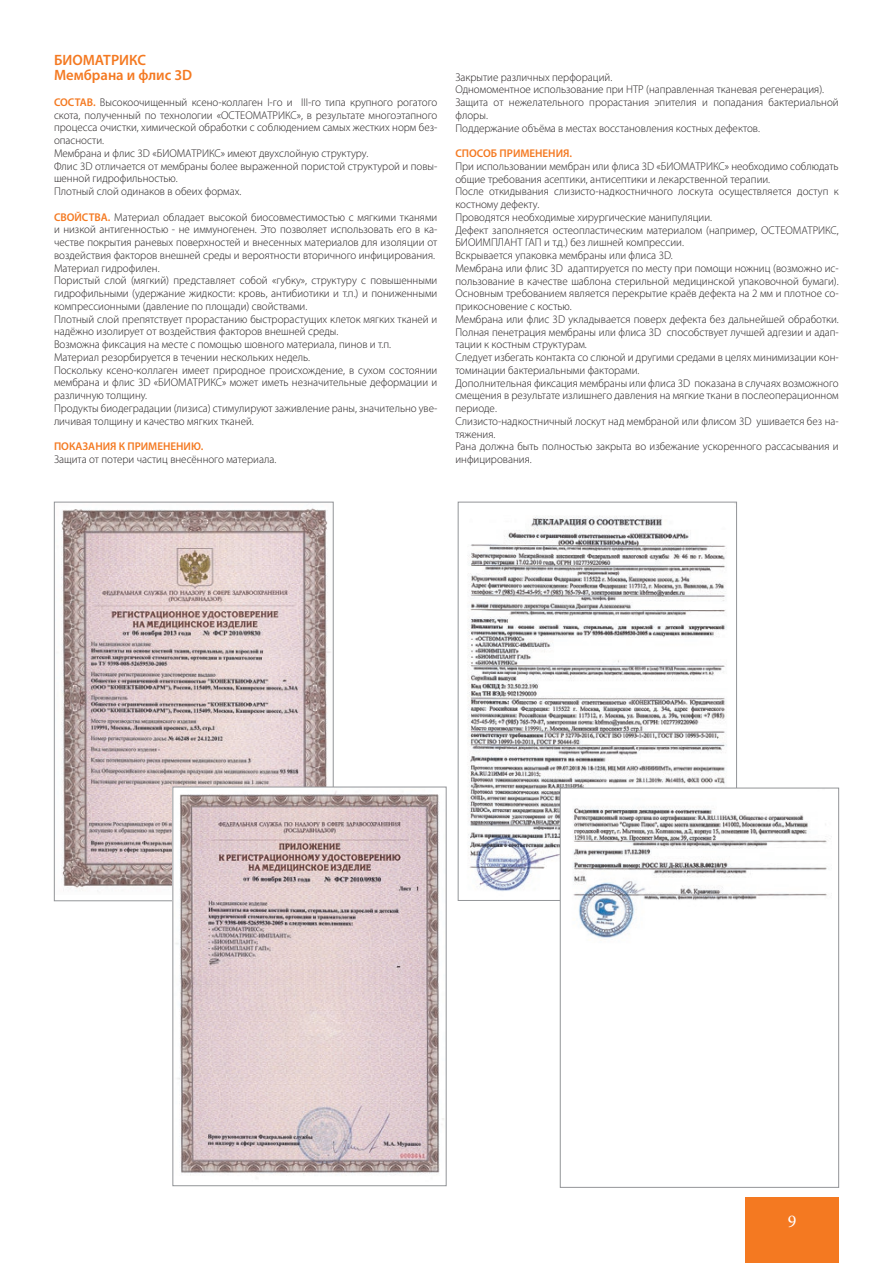
<style>
.page{position:relative;width:893px;height:1263px;background:#fff}
.page>*{position:absolute;margin:0;border:0;box-sizing:border-box;transform-origin:0 0}
.t1{font:18px "Minion Pro";color:#fff}
.t2{font:600 15px "Myriad Pro";color:#f47921}
.t3{font:300 11.25px/12.8px "Myriad Pro";color:#231f20}
.t4{font:600 11.25px "Myriad Pro";color:#f47921}
.s1{font-weight:600;color:#f47921}
</style>
<div class="page">
<div style="left:745px;top:1197px;width:94px;height:66px;background:#f47921"></div>
<img style="left:61px;top:508px;width:271px;height:383px">
<img style="left:468px;top:515px;width:267px;height:384px">
<img style="left:174px;top:789px;width:270px;height:386px">
<div style="left:172px;top:787px;width:275px;height:399px;border:1px solid #939598"></div>
<img style="left:562px;top:790px;width:270px;height:148px">
<div style="left:560px;top:788px;width:279px;height:400px;border:1px solid #939598"></div>
<p class="t2" style="left:54px;top:51px;width:93px">БИОМАТРИКС</p>
<p class="t2" style="left:54px;top:66px;width:140px">Мембрана и флис 3D</p>
<p class="t3" style="left:54px;top:96px;width:385px;text-align:justify"><span class="s1">СОСТАВ.</span> Высокоочищенный ксено-коллаген I-го и III-го типа крупного рогатого скота, полученный по технологии «ОСТЕОМАТРИКС», в результате многоэтапного процесса очистки, химической обработки с соблюдением самых жестких норм без&shy;опасности.</p>
<p class="t3" style="left:54px;top:147px;width:316px">Мембрана и флис 3D «БИОМАТРИКС» имеют двухслойную структуру.</p>
<p class="t3" style="left:54px;top:159px;width:385px">Флис 3D отличается от мембраны более выраженной пористой структурой и повы&shy;шенной гидрофильностью.</p>
<p class="t3" style="left:54px;top:185px;width:189px">Плотный слой одинаков в обеих формах.</p>
<p class="t3" style="left:54px;top:210px;width:385px;text-align:justify"><span class="s1">СВОЙСТВА.</span> Материал обладает высокой биосовместимостью с мягкими тканями и низкой антигенностью - не иммуногенен. Это позволяет использовать его в ка&shy;честве покрытия раневых поверхностей и внесенных материалов для изоляции от воздействия факторов внешней среды и вероятности вторичного инфицирования.</p>
<p class="t3" style="left:54px;top:261px;width:107px">Материал гидрофилен.</p>
<p class="t3" style="left:54px;top:274px;width:385px;text-align:justify">Пористый слой (мягкий) представляет собой «губку», структуру с повышенными гидрофильными (удержание жидкости: кровь, антибиотики и т.п.) и пониженными компрессионными (давление по площади) свойствами.</p>
<p class="t3" style="left:54px;top:312px;width:385px">Плотный слой препятствует прорастанию быстрорастущих клеток мягких тканей и надёжно изолирует от воздействия факторов внешней среды.</p>
<p class="t3" style="left:54px;top:338px;width:339px">Возможна фиксация на месте с помощью шовного материала, пинов и т.п.</p>
<p class="t3" style="left:54px;top:351px;width:258px">Материал резорбируется в течении нескольких недель.</p>
<p class="t3" style="left:54px;top:363px;width:385px;text-align:justify">Поскольку ксено-коллаген имеет природное происхождение, в сухом состоянии мембрана и флис 3D «БИОМАТРИКС» может иметь незначительные деформации и различную толщину.</p>
<p class="t3" style="left:54px;top:402px;width:385px">Продукты биодеградации (лизиса) стимулируют заживление раны, значительно уве&shy;личивая толщину и качество мягких тканей.</p>
<p class="t4" style="left:54px;top:439px;width:151px">ПОКАЗАНИЯ К ПРИМЕНЕНИЮ.</p>
<p class="t3" style="left:54px;top:453px;width:224px">Защита от потери частиц внесённого материала.</p>
<p class="t3" style="left:455px;top:70px;width:158px">Закрытие различных перфораций.</p>
<p class="t3" style="left:455px;top:83px;width:370px">Одномоментное использование при НТР (направленная тканевая регенерация).</p>
<p class="t3" style="left:455px;top:96px;width:385px">Защита от нежелательного прорастания эпителия и попадания бактериальной флоры.</p>
<p class="t3" style="left:455px;top:121px;width:306px">Поддержание объёма в местах восстановления костных дефектов.</p>
<p class="t4" style="left:455px;top:146px;width:118px">СПОСОБ ПРИМЕНЕНИЯ.</p>
<p class="t3" style="left:455px;top:160px;width:385px">При использовании мембран или флиса 3D «БИОМАТРИКС» необходимо соблюдать общие требования асептики, антисептики и лекарственной терапии.</p>
<p class="t3" style="left:455px;top:185px;width:385px">После откидывания слизисто-надкостничного лоскута осуществляется доступ к костному дефекту.</p>
<p class="t3" style="left:455px;top:211px;width:258px">Проводятся необходимые хирургические манипуляции.</p>
<p class="t3" style="left:455px;top:223px;width:385px">Дефект заполняется остеопластическим материалом (например, ОСТЕОМАТРИКС,<br>БИОИМПЛАНТ ГАП и т.д.) без лишней компрессии.</p>
<p class="t3" style="left:455px;top:249px;width:219px">Вскрывается упаковка мембраны или флиса 3D.</p>
<p class="t3" style="left:455px;top:262px;width:385px;text-align:justify">Мембрана или флис 3D адаптируется по месту при помощи ножниц (возможно ис&shy;пользование в качестве шаблона стерильной медицинской упаковочной бумаги).<br>Основным требованием является перекрытие краёв дефекта на 2 мм и плотное со&shy;прикосновение с костью.</p>
<p class="t3" style="left:455px;top:313px;width:385px;text-align:justify">Мембрана или флис 3D укладывается поверх дефекта без дальнейшей обработки.<br>Полная пенетрация мембраны или флиса 3D способствует лучшей адгезии и адап&shy;тации к костным структурам.</p>
<p class="t3" style="left:455px;top:351px;width:385px">Следует избегать контакта со слюной и другими средами в целях минимизации кон&shy;томинации бактериальными факторами.</p>
<p class="t3" style="left:455px;top:376px;width:385px;text-align:justify">Дополнительная фиксация мембраны или флиса 3D показана в случаях возможного смещения в результате излишнего давления на мягкие ткани в послеоперационном периоде.</p>
<p class="t3" style="left:455px;top:415px;width:385px">Слизисто-надкостничный лоскут над мембраной или флисом 3D ушивается без на&shy;тяжения.</p>
<p class="t3" style="left:455px;top:440px;width:385px">Рана должна быть полностью закрыта во избежание ускоренного рассасывания и инфицирования.</p>
<h1 class="t1" style="left:788px;top:1209px;width:10px">9</h1>
</div>
